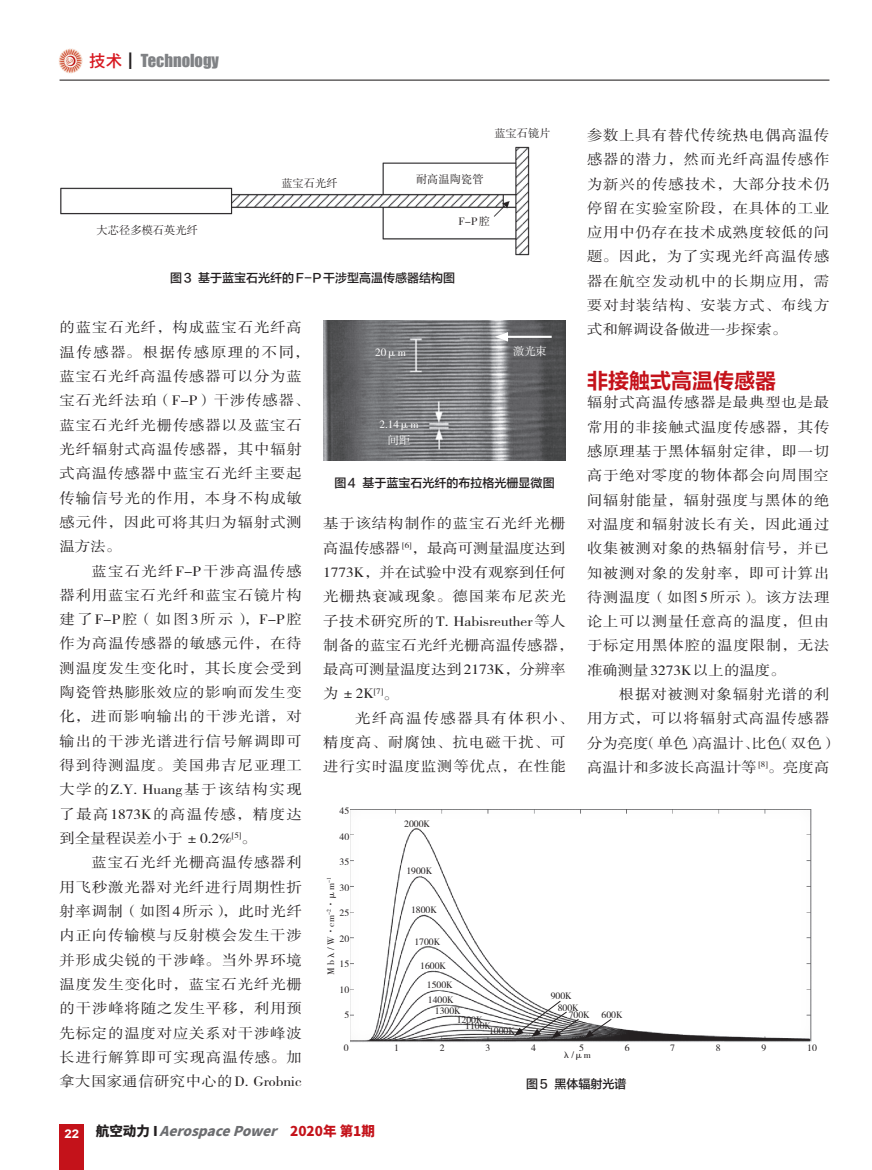
<style>
.page{position:relative;width:872px;height:1170px;background:#fff}
.page>*{position:absolute;margin:0;border:0;box-sizing:border-box;transform-origin:0 0}
.t1{font:21px "FZLTCHJW GB1 0";color:#c4121a}
.t2{font:16.5px "Impact";color:#808285}
.t3{font:14.25px/24.3px "FZSSJW GB1 0";letter-spacing:.055em;color:#231f20;text-align:justify;scale:1.08 1}
.t4{font:14.25px/24.3px "FZSSJW GB1 0";letter-spacing:.01em;color:#231f20;scale:1.08 1}
.t5{font:italic 800 13.5px "Source Han Sans CN";color:#6c6d70}
.t6{font:12px "FZLTZHJW GB1 0";color:#231f20}
.t7{font:11.25px "FZSSJW GB1 0";color:#231f20}
.t8{font:11.25px "FZSSJW GB1 0";color:#fff}
.t9{font:9.75px/19.2px "FZSSJW GB1 0";color:#231f20}
.s1{font-family:"Source Han Sans CN";font-weight:500;color:#d7171f}
.s2{font-family:"Source Han Sans CN";font-weight:500;color:#231f20}
.s3{font-style:normal;color:#231f20}
.s4{font-style:normal;color:#c4121a}
</style>
<div class="page">
<div style="left:60px;top:1124px;width:24px;height:45px;background:#c4121a"></div>
<hr style="left:60px;top:80px;width:769px;height:1px;background:#231f20">
<img style="left:58px;top:49px;width:24px;height:24px">
<img style="left:60px;top:146px;width:470px;height:109px">
<img style="left:323px;top:320px;width:243px;height:140px">
<img style="left:350px;top:809px;width:461px;height:233px">
<svg style="left:514px;top:1000px;width:98px;height:38px"></svg>
<hr style="left:504px;top:336px;width:48px;height:2px;background:#fff">
<svg style="left:495px;top:332px;width:13px;height:9px"></svg>
<p class="t2" style="left:89px;top:48px;width:131px"><span class="s1">技术</span><span class="s2">┃</span>Technology</p>
<p class="t3" style="left:587px;top:124px;width:226px">参数上具有替代传统热电偶高温传感器的潜力，然而光纤高温传感作为新兴的传感技术，大部分技术仍停留在实验室阶段，在具体的工业应用中仍存在技术成熟度较低的问题。因此，为了实现光纤高温传感器在航空发动机中的长期应用，需要对封装结构、安装方式、布线方式和解调设备做进一步探索。</p>
<h1 class="t1" style="left:587px;top:369px;width:190px">非接触式高温传感器</h1>
<p class="t3" style="left:587px;top:391px;width:226px">辐射式高温传感器是最典型也是最常用的非接触式温度传感器，其传感原理基于黑体辐射定律，即一切高于绝对零度的物体都会向周围空间辐射能量，辐射强度与黑体的绝对温度和辐射波长有关，因此通过收集被测对象的热辐射信号，并已知被测对象的发射率，即可计算出待测温度（如图5所示）。该方法理论上可以测量任意高的温度，但由于标定用黑体腔的温度限制，无法准确测量 3273K 以上的温度。</p>
<p class="t3" style="left:587px;top:682px;width:233px;text-align:left;text-indent:32px">根据对被测对象辐射光谱的利用方式，可以将辐射式高温传感器分为亮度（单色）高温计、比色（双色）高温计和多波长高温计等 <sup>[8]</sup>。亮度高</p>
<p class="t7" style="left:494px;top:128px;width:58px">蓝宝石镜片</p>
<p class="t7" style="left:281px;top:178px;width:58px">蓝宝石光纤</p>
<p class="t7" style="left:416px;top:173px;width:69px">耐高温陶瓷管</p>
<p class="t7" style="left:458px;top:215px;width:33px">F-P 腔</p>
<p class="t7" style="left:97px;top:224px;width:103px">大芯径多模石英光纤</p>
<p class="t6" style="left:170px;top:272px;width:286px">图3 基于蓝宝石光纤的F-P干涉型高温传感器结构图</p>
<p class="t3" style="left:60px;top:316px;width:233px;text-align:left">的蓝宝石光纤，构成蓝宝石光纤高温传感器。根据传感原理的不同，蓝宝石光纤高温传感器可以分为蓝宝石光纤法珀（F-P）干涉传感器、蓝宝石光纤光栅传感器以及蓝宝石光纤辐射式高温传感器，其中辐射式高温传感器中蓝宝石光纤主要起传输信号光的作用，本身不构成敏感元件，因此可将其归为辐射式测温方法。</p>
<p class="t3" style="left:60px;top:559px;width:226px;text-indent:32px">蓝宝石光纤F-P干涉高温传感器利用蓝宝石光纤和蓝宝石镜片构建了F-P腔（如图3所示），F-P腔作为高温传感器的敏感元件，在待测温度发生变化时，其长度会受到陶瓷管热膨胀效应的影响而发生变化，进而影响输出的干涉光谱，对输出的干涉光谱进行信号解调即可得到待测温度。美国弗吉尼亚理工大学的Z.Y. Huang基于该结构实现了最高1873K的高温传感，精度达到全量程误差小于 ±0.2%<sup>[5]</sup>。</p>
<p class="t3" style="left:60px;top:851px;width:226px;text-indent:32px">蓝宝石光纤光栅高温传感器利用飞秒激光器对光纤进行周期性折射率调制（如图4所示），此时光纤内正向传输模与反射模会发生干涉并形成尖锐的干涉峰。当外界环境温度发生变化时，蓝宝石光纤光栅的干涉峰将随之发生平移，利用预先标定的温度对应关系对干涉峰波长进行解算即可实现高温传感。加拿大国家通信研究中心的D. Grobnic</p>
<p class="t8" style="left:513px;top:345px;width:35px">激光束</p>
<p class="t8" style="left:375px;top:347px;width:32px">20μm</p>
<p class="t8" style="left:379px;top:418px;width:40px">2.14μm</p>
<p class="t8" style="left:388px;top:434px;width:24px">间距</p>
<p class="t6" style="left:334px;top:477px;width:222px">图4 基于蓝宝石光纤的布拉格光栅显微图</p>
<p class="t4" style="left:323px;top:512px;width:233px">基于该结构制作的蓝宝石光纤光栅高温传感器 <sup>[6]</sup>，最高可测量温度达到<br>1773K，并在试验中没有观察到任何光栅热衰减现象。德国莱布尼茨光子技术研究所的 T. Habisreuther 等人制备的蓝宝石光纤光栅高温传感器，最高可测量温度达到 2173K，分辨率为 ±2K<sup>[7]</sup>。</p>
<p class="t3" style="left:323px;top:706px;width:233px;text-align:left;text-indent:32px">光纤高温传感器具有体积小、精度高、耐腐蚀、抗电磁干扰、可进行实时温度监测等优点，在性能</p>
<p class="t9" style="left:339px;top:801px;width:11px">45</p>
<p class="t9" style="left:339px;top:827px;width:11px">40</p>
<p class="t9" style="left:339px;top:852px;width:11px">35</p>
<p class="t9" style="left:339px;top:878px;width:11px">30</p>
<p class="t9" style="left:339px;top:903px;width:11px">25</p>
<p class="t9" style="left:339px;top:929px;width:11px">20</p>
<p class="t9" style="left:339px;top:954px;width:11px">15</p>
<p class="t9" style="left:339px;top:980px;width:11px">10</p>
<p class="t9" style="left:344px;top:1005px;width:6px">5</p>
<p class="t9" style="left:569px;top:1003px;width:55px;line-height:7.6px;text-indent:-11px">800K<br>700K 600K</p>
<p class="t9" style="left:562px;top:1045px;width:31px">λ/μm</p>
<p class="t9" style="left:404px;top:814px;width:27px">2000K</p>
<p class="t9" style="left:406px;top:861px;width:27px">1900K</p>
<p class="t9" style="left:411px;top:900px;width:27px">1800K</p>
<p class="t9" style="left:414px;top:932px;width:27px">1700K</p>
<p class="t9" style="left:427px;top:956px;width:27px;text-indent:-7px">1600K<br>1500K</p>
<p class="t9" style="left:435px;top:993px;width:27px;line-height:11.7px;text-indent:-7px">1400K<br>1300K</p>
<p class="t9" style="left:457px;top:1010px;width:27px">1200K</p>
<p class="t9" style="left:465px;top:1016px;width:27px">1100K</p>
<p class="t9" style="left:489px;top:1021px;width:27px">1000K</p>
<p class="t9" style="left:322px;top:974px;width:99px;rotate:-90deg">M bλ/ W·cm<sup>-2</sup>·μm<sup>-1</sup></p>
<p class="t9" style="left:550px;top:986px;width:22px">900K</p>
<p class="t9" style="left:344px;top:1037px;width:6px">0</p>
<p class="t9" style="left:394px;top:1037px;width:6px">1</p>
<p class="t9" style="left:440px;top:1037px;width:6px">2</p>
<p class="t9" style="left:485px;top:1037px;width:6px">3</p>
<p class="t9" style="left:531px;top:1037px;width:6px">4</p>
<p class="t9" style="left:579px;top:1037px;width:6px">5</p>
<p class="t9" style="left:624px;top:1037px;width:6px">6</p>
<p class="t9" style="left:670px;top:1037px;width:6px">7</p>
<p class="t9" style="left:716px;top:1037px;width:6px">8</p>
<p class="t9" style="left:761px;top:1037px;width:6px">9</p>
<p class="t9" style="left:807px;top:1037px;width:11px">10</p>
<p class="t6" style="left:526px;top:1077px;width:102px">图5 黑体辐射光谱</p>
<p class="t5" style="left:65px;top:1123px;width:312px"><sub>2</sub> <sub>2</sub> <span class="s3">航空动力 I</span> AerospacePower <span class="s4">2 0 2 0 年 第 1 期</span></p>
</div>
